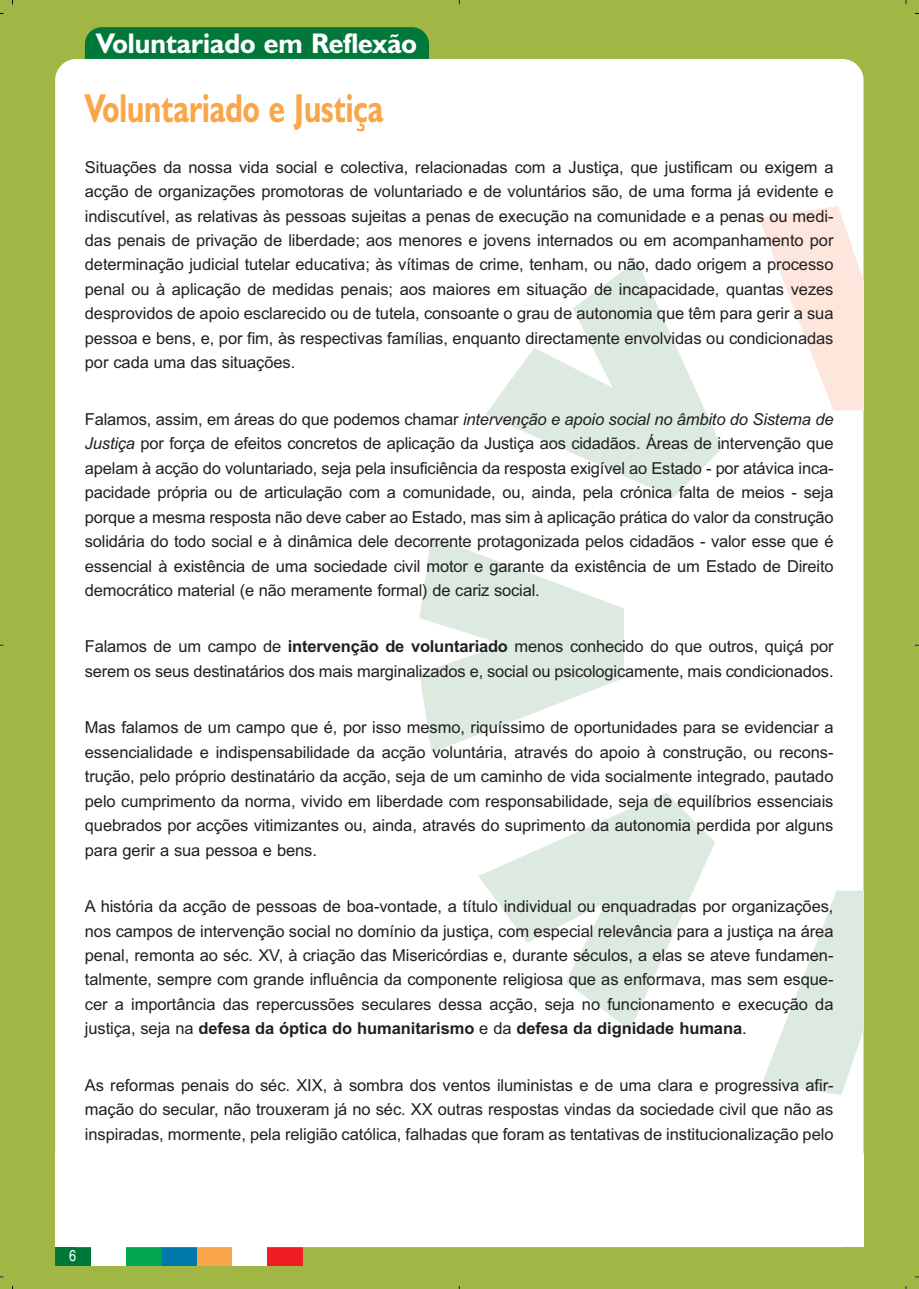
<style>
.page{position:relative;width:919px;height:1289px;background:#fff}
.page>*{position:absolute;margin:0;border:0;box-sizing:border-box;transform-origin:0 0}
.t1{font:700 40.5px "Humanist 521 BT";color:#f9a64a;scale:.75 1}
.t2{font:700 28.5px "Humanist 521 BT";color:#fff}
.t3{font:16.5px/24.5px "Arial";letter-spacing:-.005em;color:#231f20;text-align:justify}
.t4{font:15.75px "Helvetica";color:#fff;scale:.8 1}
.s1{font-style:italic}
.s2{font-weight:700}
</style>
<div class="page">
<div style="left:905px;top:1px;width:13px;height:1287px;background:#a1b745"></div>
<div style="left:0;top:1px;width:914px;height:1287px;background:#a1b745"></div>
<div style="left:85px;top:27px;width:344px;height:70px;background:#00783a;border-radius:17px"></div>
<div style="left:267px;top:1246px;width:35px;height:19px;background:#ee1d23"></div>
<div style="left:232px;top:1246px;width:35px;height:19px;background:#fff"></div>
<div style="left:196px;top:1246px;width:35px;height:19px;background:#f9a64a"></div>
<div style="left:161px;top:1246px;width:35px;height:19px;background:#0078aa"></div>
<div style="left:126px;top:1246px;width:35px;height:19px;background:#00a54f"></div>
<div style="left:90px;top:1246px;width:36px;height:19px;background:#fff"></div>
<div style="left:55px;top:1246px;width:35px;height:19px;background:#00783a"></div>
<div style="left:55px;top:59px;width:808px;height:1188px;background:#fff;border-radius:21px"></div>
<svg style="left:486px;top:260px;width:236px;height:238px"></svg>
<svg style="left:479px;top:793px;width:236px;height:237px"></svg>
<svg style="left:759px;top:206px;width:104px;height:204px"></svg>
<svg style="left:762px;top:890px;width:101px;height:205px"></svg>
<svg style="left:419px;top:536px;width:205px;height:216px"></svg>
<h2 class="t2" style="left:96px;top:33px;width:322px">Voluntariado em Reflexão</h2>
<h1 class="t1" style="left:85px;top:93px;width:399px">Voluntariado e Justiça</h1>
<p class="t3" style="left:85px;top:156px;width:750px">Situações da nossa vida social e colectiva, relacionadas com a Justiça, que justificam ou exigem a acção de organizações promotoras de voluntariado e de voluntários são, de uma forma já evidente e indiscutível, as relativas às pessoas sujeitas a penas de execução na comunidade e a penas ou medi&shy;das penais de privação de liberdade; aos menores e jovens internados ou em acompanhamento por determinação judicial tutelar educativa; às vítimas de crime, tenham, ou não, dado origem a processo penal ou à aplicação de medidas penais; aos maiores em situação de incapacidade, quantas vezes desprovidos de apoio esclarecido ou de tutela, consoante o grau de autonomia que têm para gerir a sua pessoa e bens, e, por fim, às respectivas famílias, enquanto directamente envolvidas ou condicionadas por cada uma das situações.</p>
<p class="t3" style="left:85px;top:408px;width:750px">Falamos, assim, em áreas do que podemos chamar <span class="s1">intervenção e apoio social no âmbito do Sistema de Justiça</span> por força de efeitos concretos de aplicação da Justiça aos cidadãos. Áreas de intervenção que apelam à acção do voluntariado, seja pela insuficiência da resposta exigível ao Estado - por atávica inca&shy;pacidade própria ou de articulação com a comunidade, ou, ainda, pela crónica falta de meios - seja porque a mesma resposta não deve caber ao Estado, mas sim à aplicação prática do valor da construção solidária do todo social e à dinâmica dele decorrente protagonizada pelos cidadãos - valor esse que é essencial à existência de uma sociedade civil motor e garante da existência de um Estado de Direito democrático material (e não meramente formal) de cariz social.</p>
<p class="t3" style="left:85px;top:636px;width:750px">Falamos de um campo de <span class="s2">intervenção de voluntariado</span> menos conhecido do que outros, quiçá por serem os seus destinatários dos mais marginalizados e, social ou psicologicamente, mais condicionados.</p>
<p class="t3" style="left:85px;top:717px;width:750px">Mas falamos de um campo que é, por isso mesmo, riquíssimo de oportunidades para se evidenciar a essencialidade e indispensabilidade da acção voluntária, através do apoio à construção, ou recons&shy;trução, pelo próprio destinatário da acção, seja de um caminho de vida socialmente integrado, pautado pelo cumprimento da norma, vivido em liberdade com responsabilidade, seja de equilíbrios essenciais quebrados por acções vitimizantes ou, ainda, através do suprimento da autonomia perdida por alguns para gerir a sua pessoa e bens.</p>
<p class="t3" style="left:85px;top:895px;width:750px">A história da acção de pessoas de boa-vontade, a título individual ou enquadradas por organizações, nos campos de intervenção social no domínio da justiça, com especial relevância para a justiça na área penal, remonta ao séc. XV, à criação das Misericórdias e, durante séculos, a elas se ateve fundamen&shy;talmente, sempre com grande influência da componente religiosa que as enformava, mas sem esque&shy;cer a importância das repercussões seculares dessa acção, seja no funcionamento e execução da justiça, seja na <span class="s2">defesa da óptica do humanitarismo</span> e da <span class="s2">defesa da dignidade humana</span>.</p>
<p class="t3" style="left:85px;top:1074px;width:750px">As reformas penais do séc. XIX, à sombra dos ventos iluministas e de uma clara e progressiva afir&shy;mação do secular, não trouxeram já no séc. XX outras respostas vindas da sociedade civil que não as inspiradas, mormente, pela religião católica, falhadas que foram as tentativas de institucionalização pelo</p>
<p class="t4" style="left:69px;top:1249px;width:10px">6</p>
</div>
